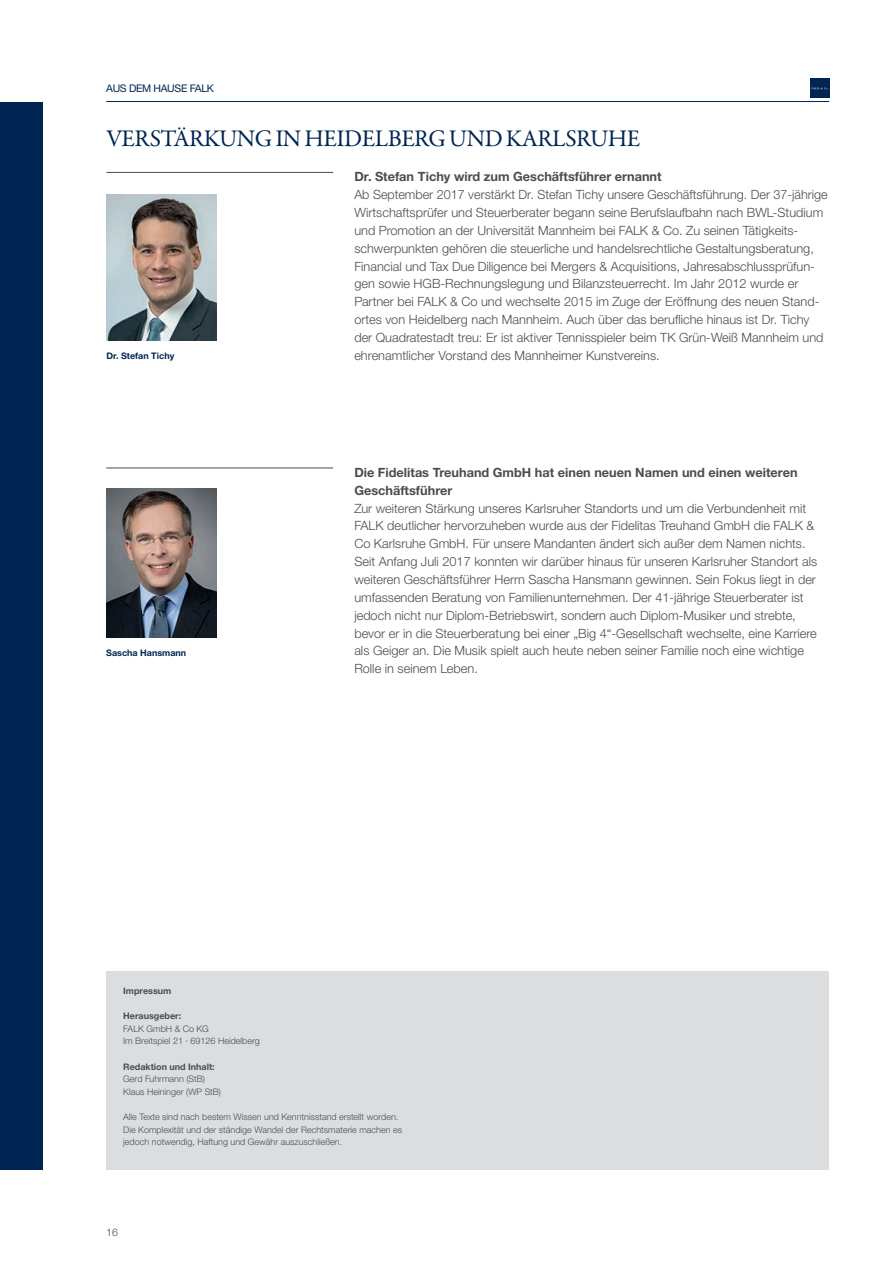
<style>
.page{position:relative;width:893px;height:1263px;background:#fff}
.page>*{position:absolute;margin:0;border:0;box-sizing:border-box;transform-origin:0 0}
.t1{font:24px "Garamond Premr Pro";letter-spacing:-.02em;color:#002552}
.t2{font:300 12.75px/17.9px "Helvetica Neue LTW1 G";color:#4b4c4d}
.t3{font:700 12.75px/17.9px "Helvetica Neue LTW1 G";color:#4b4c4d}
.t4{font:10.5px "Helvetica Neue LTW1 G";letter-spacing:-.03em;color:#002552}
.t5{font:300 10.5px "Helvetica Neue LTW1 G";color:#4b4c4d}
.t6{font:300 9px/12.6px "Helvetica Neue LTW1 G";color:#4b4c4d}
.t7{font:700 9px "Helvetica Neue LTW1 G";color:#4b4c4d}
.t8{font:700 9px "Helvetica Neue LTW1 G";color:#002552}
</style>
<div class="page">
<div style="left:0;top:102px;width:43px;height:1067px;background:#002552"></div>
<div style="left:106px;top:971px;width:723px;height:198px;background:#dcdddf"></div>
<div style="left:810px;top:79px;width:19px;height:19px;background:#002552"></div>
<svg style="left:811px;top:87px;width:16px;height:2px"></svg>
<hr style="left:106px;top:101px;width:723px;height:1px;background:#002552">
<hr style="left:106px;top:172px;width:227px;height:1px;background:#4b4c4d">
<img style="left:106px;top:194px;width:110px;height:146px">
<hr style="left:106px;top:468px;width:227px;height:1px;background:#4b4c4d">
<img style="left:106px;top:488px;width:110px;height:149px">
<p class="t4" style="left:106px;top:85px;width:109px">AUS DEM HAUSE FALK</p>
<h1 class="t1" style="left:106px;top:129px;width:536px">VERSTÄRKUNG IN HEIDELBERG UND KARLSRUHE</h1>
<p class="t3" style="left:354px;top:169px;width:309px">Dr. Stefan Tichy wird zum Geschäftsführer ernannt</p>
<p class="t2" style="left:354px;top:187px;width:475px">Ab September 2017 verstärkt Dr. Stefan Tichy unsere Geschäftsführung. Der 37-jährige Wirtschaftsprüfer und Steuerberater begann seine Berufslaufbahn nach BWL-Studium und Promotion an der Universität Mannheim bei FALK &amp; Co. Zu seinen Tätigkeits&shy;schwerpunkten gehören die steuerliche und handelsrechtliche Gestaltungsberatung, Financial und Tax Due Diligence bei Mergers &amp; Acquisitions, Jahresabschlussprüfun&shy;gen sowie HGB-Rechnungslegung und Bilanzsteuerrecht. Im Jahr 2012 wurde er Partner bei FALK &amp; Co und wechselte 2015 im Zuge der Eröffnung des neuen Stand&shy;ortes von Heidelberg nach Mannheim. Auch über das berufliche hinaus ist Dr. Tichy der Quadratestadt treu: Er ist aktiver Tennisspieler beim TK Grün-Weiß Mannheim und ehrenamtlicher Vorstand des Mannheimer Kunstvereins.</p>
<p class="t8" style="left:106px;top:353px;width:69px">Dr. Stefan Tichy</p>
<p class="t8" style="left:106px;top:650px;width:82px">Sascha Hansmann</p>
<p class="t3" style="left:354px;top:465px;width:445px">Die Fidelitas Treuhand GmbH hat einen neuen Namen und einen weiteren<br>Geschäftsführer</p>
<p class="t2" style="left:354px;top:500px;width:464px">Zur weiteren Stärkung unseres Karlsruher Standorts und um die Verbundenheit mit FALK deutlicher hervorzuheben wurde aus der Fidelitas Treuhand GmbH die FALK &amp; Co Karlsruhe GmbH. Für unsere Mandanten ändert sich außer dem Namen nichts.<br>Seit Anfang Juli 2017 konnten wir darüber hinaus für unseren Karlsruher Standort als weiteren Geschäftsführer Herrn Sascha Hansmann gewinnen. Sein Fokus liegt in der umfassenden Beratung von Familienunternehmen. Der 41-jährige Steuerberater ist jedoch nicht nur Diplom-Betriebswirt, sondern auch Diplom-Musiker und strebte, bevor er in die Steuerberatung bei einer „Big 4“-Gesellschaft wechselte, eine Karriere als Geiger an. Die Musik spielt auch heute neben seiner Familie noch eine wichtige Rolle in seinem Leben.</p>
<p class="t7" style="left:123px;top:988px;width:50px">Impressum</p>
<p class="t7" style="left:123px;top:1013px;width:59px">Herausgeber:</p>
<p class="t6" style="left:123px;top:1023px;width:138px">FALK GmbH &amp; Co KG<br>Im Breitspiel 21 · 69126 Heidelberg</p>
<p class="t7" style="left:123px;top:1063px;width:93px">Redaktion und Inhalt:</p>
<p class="t6" style="left:123px;top:1074px;width:99px">Gerd Fuhrmann (StB)<br>Klaus Heininger (WP StB)</p>
<p class="t6" style="left:123px;top:1111px;width:280px">Alle Texte sind nach bestem Wissen und Kenntnisstand erstellt worden.<br>Die Komplexität und der ständige Wandel der Rechtsmaterie machen es jedoch notwendig, Haftung und Gewähr auszuschließen.</p>
<p class="t5" style="left:106px;top:1229px;width:13px">16</p>
</div>
